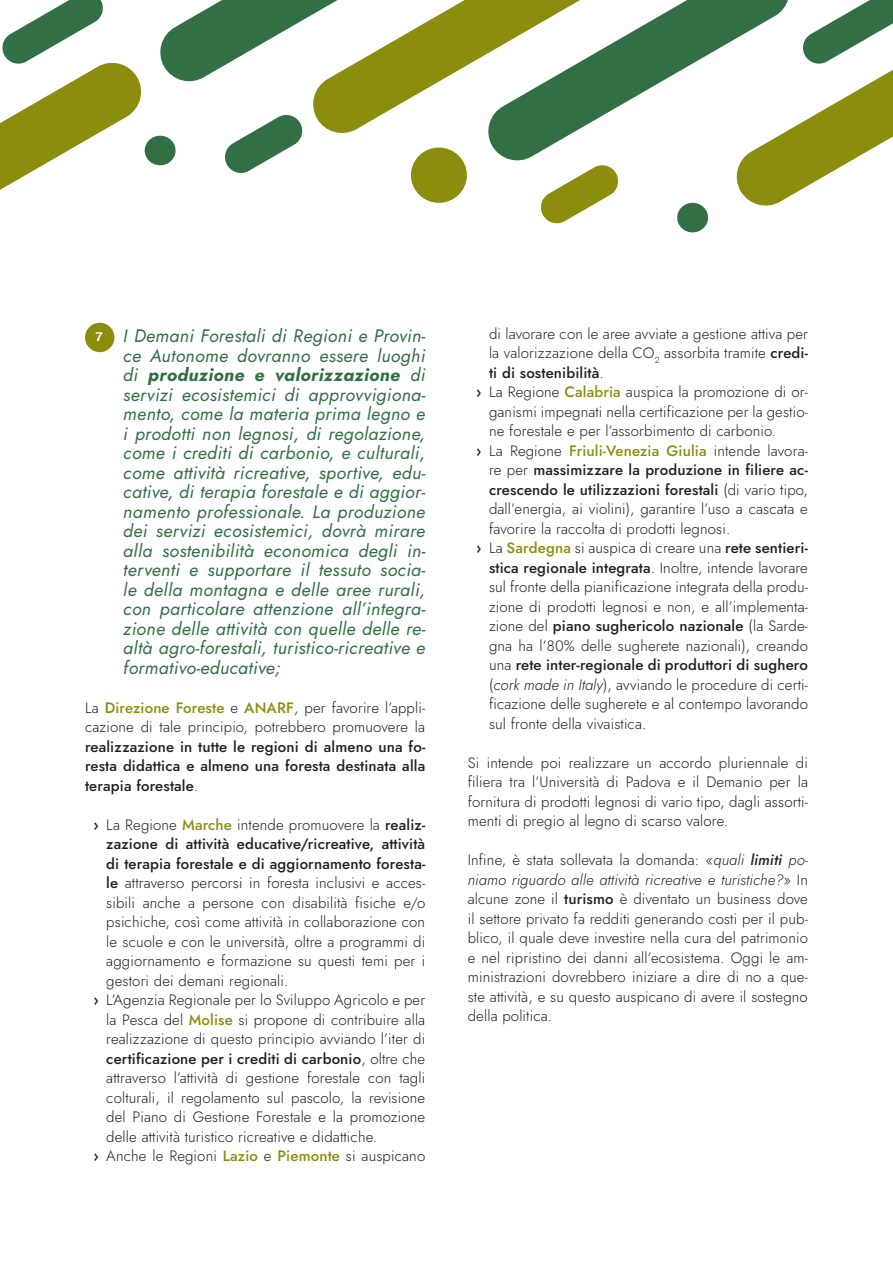
<style>
.page{position:relative;width:893px;height:1263px;background:#fff}
.page>*{position:absolute;margin:0;border:0;box-sizing:border-box;transform-origin:0 0}
.t1{font:italic 18px/19.5px "Jost";letter-spacing:.02em;color:#326f44;text-align:justify}
.t2{font:300 15px/19.5px "Jost";letter-spacing:.01em;color:#231f20;text-align:justify}
.t3{font:500 15px/19.5px "Jost";letter-spacing:.01em;color:#231f20;text-align:justify}
.t4{font:700 12.6px "Vastago Grotesk";color:#fff}
.s1{font-weight:700}
.s2{font-weight:300}
.s3{color:#8c8d0d}
.s4{font-weight:600}
.s5{font-weight:500;color:#8c8d0d}
.s6{font-weight:500}
.s7{font-style:italic}
.s8{font-weight:500;font-style:italic}
</style>
<div class="page">
<div style="left:85px;top:323px;width:29px;height:29px;background:#8c8d0d;border-radius:50%"></div>
<svg style="left:0;top:0;width:145px;height:190px"></svg>
<svg style="left:736px;top:0;width:157px;height:206px"></svg>
<svg style="left:160px;top:0;width:149px;height:82px"></svg>
<svg style="left:488px;top:0;width:305px;height:164px"></svg>
<svg style="left:309px;top:0;width:344px;height:137px"></svg>
<div style="left:411px;top:147px;width:56px;height:56px;background:#8c8d0d;border-radius:50%"></div>
<div style="left:145px;top:136px;width:31px;height:29px;background:#326f44;border-radius:50%"></div>
<div style="left:677px;top:203px;width:31px;height:29px;background:#326f44;border-radius:50%"></div>
<svg style="left:225px;top:115px;width:78px;height:58px"></svg>
<svg style="left:539px;top:163px;width:81px;height:61px"></svg>
<p class="t1" style="left:123px;top:326px;width:304px">I Demani Forestali di Regioni e Provin&shy;ce Autonome dovranno essere luoghi di <span class="s1">produzione e valorizzazione</span> di servizi ecosistemici di approvvigiona&shy;mento, come la materia prima legno e i prodotti non legnosi, di regolazione, come i crediti di carbonio, e culturali, come attività ricreative, sportive, edu&shy;cative, di terapia forestale e di aggior&shy;namento professionale. La produzione dei servizi ecosistemici, dovrà mirare alla sostenibilità economica degli in&shy;terventi e supportare il tessuto socia&shy;le della montagna e delle aree rurali, con particolare attenzione all’integra&shy;zione delle attività con quelle delle re&shy;altà agro-forestali, turistico-ricreative e formativo-educative;</p>
<p class="t3" style="left:85px;top:698px;width:342px"><span class="s2">La</span> <span class="s3">Direzione Foreste</span> <span class="s2">e</span> <span class="s3">ANARF</span><span class="s2">, per favorire l’appli&shy;cazione di tale principio, potrebbero promuovere la </span>realizzazione in tutte le regioni di almeno una fo&shy;resta didattica e almeno una foresta destinata alla terapia forestale<span class="s2">.</span></p>
<p class="t2" style="left:106px;top:815px;width:320px;text-indent:-13px"><span class="s4">›</span> La Regione <span class="s5">Marche</span> intende promuovere la <span class="s6">realiz&shy;zazione di attività educative/ricreative, attività di terapia forestale e di aggiornamento foresta&shy;le</span> attraverso percorsi in foresta inclusivi e acces&shy;sibili anche a persone con disabilità fisiche e/o psichiche, così come attività in collaborazione con le scuole e con le università, oltre a programmi di aggiornamento e formazione su questi temi per i gestori dei demani regionali.</p>
<p class="t2" style="left:106px;top:990px;width:320px;text-indent:-13px"><span class="s4">›</span> L’Agenzia Regionale per lo Sviluppo Agricolo e per la Pesca del <span class="s5">Molise</span> si propone di contribuire alla realizzazione di questo principio avviando l’iter di <span class="s6">certificazione per i crediti di carbonio</span>, oltre che attraverso l’attività di gestione forestale con tagli colturali, il regolamento sul pascolo, la revisione del Piano di Gestione Forestale e la promozione delle attività turistico ricreative e didattiche.</p>
<p class="t2" style="left:94px;top:1146px;width:333px"><span class="s4">›</span> Anche le Regioni <span class="s5">Lazio</span> e <span class="s5">Piemonte</span> si auspicano</p>
<p class="t4" style="left:96px;top:329px;width:9px">7</p>
<p class="t2" style="left:489px;top:324px;width:320px">di lavorare con le aree avviate a gestione attiva per la valorizzazione della CO<sub>2</sub> assorbita tramite <span class="s6">credi&shy;ti di sostenibilità</span>.</p>
<p class="t2" style="left:489px;top:382px;width:320px;text-indent:-13px"><span class="s4">›</span> La Regione <span class="s5">Calabria</span> auspica la promozione di or&shy;ganismi impegnati nella certificazione per la gestio&shy;ne forestale e per l’assorbimento di carbonio.</p>
<p class="t2" style="left:489px;top:441px;width:320px;text-indent:-13px"><span class="s4">›</span> La Regione <span class="s5">Friuli-Venezia Giulia</span> intende lavora&shy;re per <span class="s6">massimizzare la produzione in filiere ac&shy;crescendo le utilizzazioni forestali</span> (di vario tipo, dall’energia, ai violini), garantire l’uso a cascata e favorire la raccolta di prodotti legnosi.</p>
<p class="t2" style="left:489px;top:538px;width:320px;text-indent:-13px"><span class="s4">›</span> La <span class="s5">Sardegna</span> si auspica di creare una <span class="s6">rete sentieri&shy;stica regionale integrata</span>. Inoltre, intende lavorare sul fronte della pianificazione integrata della produ&shy;zione di prodotti legnosi e non, e all’implementa&shy;zione del <span class="s6">piano sughericolo nazionale</span> (la Sarde&shy;gna ha l’80% delle sugherete nazionali), creando una <span class="s6">rete inter-regionale di produttori di sughero </span>(<span class="s7">cork made in Italy</span>), avviando le procedure di certi&shy;ficazione delle sugherete e al contempo lavorando sul fronte della vivaistica.</p>
<p class="t2" style="left:468px;top:753px;width:342px">Si intende poi realizzare un accordo pluriennale di filiera tra l’Università di Padova e il Demanio per la fornitura di prodotti legnosi di vario tipo, dagli assorti&shy;menti di pregio al legno di scarso valore.</p>
<p class="t2" style="left:468px;top:850px;width:342px">Infine, è stata sollevata la domanda: «<span class="s7">quali</span> <span class="s8">limiti</span> <span class="s7">po&shy;niamo riguardo alle attività ricreative e turistiche?</span>» In alcune zone il <span class="s6">turismo</span> è diventato un business dove il settore privato fa redditi generando costi per il pub&shy;blico, il quale deve investire nella cura del patrimonio e nel ripristino dei danni all’ecosistema. Oggi le am&shy;ministrazioni dovrebbero iniziare a dire di no a que&shy;ste attività, e su questo auspicano di avere il sostegno della politica.</p>
</div>
